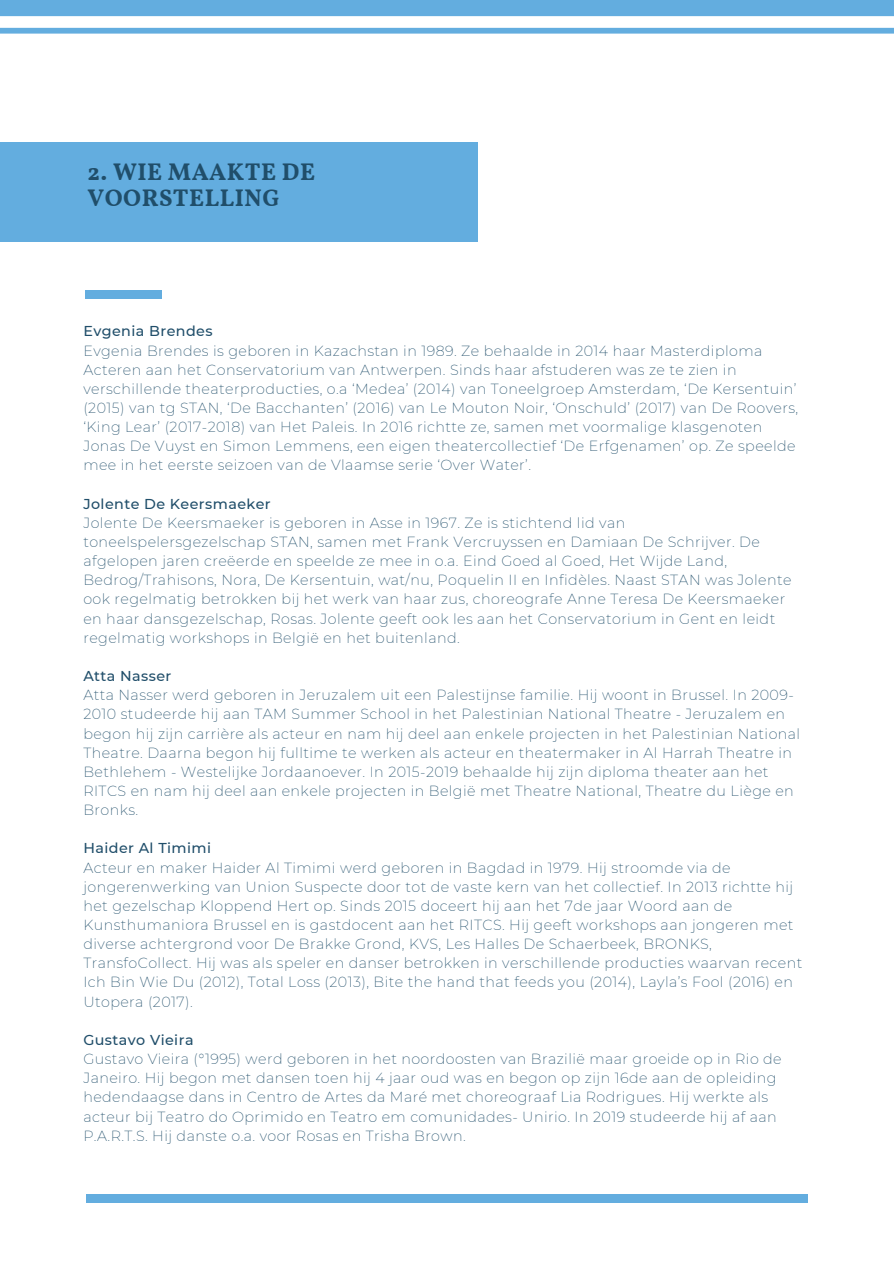
<style>
.page{position:relative;width:894px;height:1264px;background:#fff}
.page>*{position:absolute;margin:0;border:0;box-sizing:border-box;transform-origin:0 0}
.t1{font:700 24px/26px "Vollkorn";letter-spacing:.02em;color:#204e6a}
.t2{font:200 14.25px/19.2px "Montserrat";letter-spacing:.03em;color:#204e6a}
.t3{font:500 14.25px "Montserrat";letter-spacing:.03em;color:#204e6a}
</style>
<div class="page">
<div style="left:86px;top:1194px;width:721px;height:8px;background:#63addf"></div>
<div style="left:0;top:143px;width:478px;height:99px;background:#63addf"></div>
<div style="left:85px;top:291px;width:77px;height:7px;background:#63addf"></div>
<svg style="left:0;top:0;width:893px;height:34px"></svg>
<p class="t1" style="left:87px;top:161px;width:229px">2. WIE MAAKTE DE<br>VOORSTELLING</p>
<p class="t3" style="left:83px;top:322px;width:131px">Evgenia Brendes</p>
<p class="t2" style="left:83px;top:341px;width:716px">Evgenia Brendes is geboren in Kazachstan in 1989. Ze behaalde in 2014 haar Masterdiploma Acteren aan het Conservatorium van Antwerpen. Sinds haar afstuderen was ze te zien in verschillende theaterproducties, o.a ‘Medea’ (2014) van Toneelgroep Amsterdam, ‘De Kersentuin’ (2015) van tg STAN, ‘De Bacchanten’ (2016) van Le Mouton Noir, ‘Onschuld’ (2017) van De Roovers, ‘King Lear’ (2017-2018) van Het Paleis. In 2016 richtte ze, samen met voormalige klasgenoten Jonas De Vuyst en Simon Lemmens, een eigen theatercollectief ‘De Erfgenamen’ op. Ze speelde mee in het eerste seizoen van de Vlaamse serie ‘Over Water’.</p>
<p class="t3" style="left:83px;top:495px;width:189px">Jolente De Keersmaeker</p>
<p class="t2" style="left:83px;top:513px;width:709px">Jolente De Keersmaeker is geboren in Asse in 1967. Ze is stichtend lid van toneelspelersgezelschap STAN, samen met Frank Vercruyssen en Damiaan De Schrijver. De afgelopen jaren creëerde en speelde ze mee in o.a. Eind Goed al Goed, Het Wijde Land, Bedrog/Trahisons, Nora, De Kersentuin, wat/nu, Poquelin II en Infidèles. Naast STAN was Jolente ook regelmatig betrokken bij het werk van haar zus, choreografe Anne Teresa De Keersmaeker en haar dansgezelschap, Rosas. Jolente geeft ook les aan het Conservatorium in Gent en leidt regelmatig workshops in België en het buitenland.</p>
<p class="t3" style="left:83px;top:667px;width:90px">Atta Nasser</p>
<p class="t2" style="left:83px;top:685px;width:718px">Atta Nasser werd geboren in Jeruzalem uit een Palestijnse familie. Hij woont in Brussel. In 2009- 2010 studeerde hij aan TAM Summer School in het Palestinian National Theatre - Jeruzalem en begon hij zijn carrière als acteur en nam hij deel aan enkele projecten in het Palestinian National Theatre. Daarna begon hij fulltime te werken als acteur en theatermaker in Al Harrah Theatre in Bethlehem - Westelijke Jordaanoever. In 2015-2019 behaalde hij zijn diploma theater aan het RITCS en nam hij deel aan enkele projecten in België met Theatre National, Theatre du Liège en Bronks.</p>
<p class="t3" style="left:83px;top:839px;width:129px">Haider Al Timimi</p>
<p class="t2" style="left:83px;top:857px;width:720px">Acteur en maker Haider Al Timimi werd geboren in Bagdad in 1979. Hij stroomde via de jongerenwerking van Union Suspecte door tot de vaste kern van het collectief. In 2013 richtte hij het gezelschap Kloppend Hert op. Sinds 2015 doceert hij aan het 7de jaar Woord aan de Kunsthumaniora Brussel en is gastdocent aan het RITCS. Hij geeft workshops aan jongeren met diverse achtergrond voor De Brakke Grond, KVS, Les Halles De Schaerbeek, BRONKS, TransfoCollect. Hij was als speler en danser betrokken in verschillende producties waarvan recent Ich Bin Wie Du (2012), Total Loss (2013), Bite the hand that feeds you (2014), Layla’s Fool (2016) en Utopera (2017).</p>
<p class="t3" style="left:83px;top:1031px;width:112px">Gustavo Vieira</p>
<p class="t2" style="left:83px;top:1049px;width:699px">Gustavo Vieira (°1995) werd geboren in het noordoosten van Brazilië maar groeide op in Rio de Janeiro. Hij begon met dansen toen hij 4 jaar oud was en begon op zijn 16de aan de opleiding hedendaagse dans in Centro de Artes da Maré met choreograaf Lia Rodrigues. Hij werkte als acteur bij Teatro do Oprimido en Teatro em comunidades- Unirio. In 2019 studeerde hij af aan P.A.R.T.S. Hij danste o.a. voor Rosas en Trisha Brown.</p>
</div>
